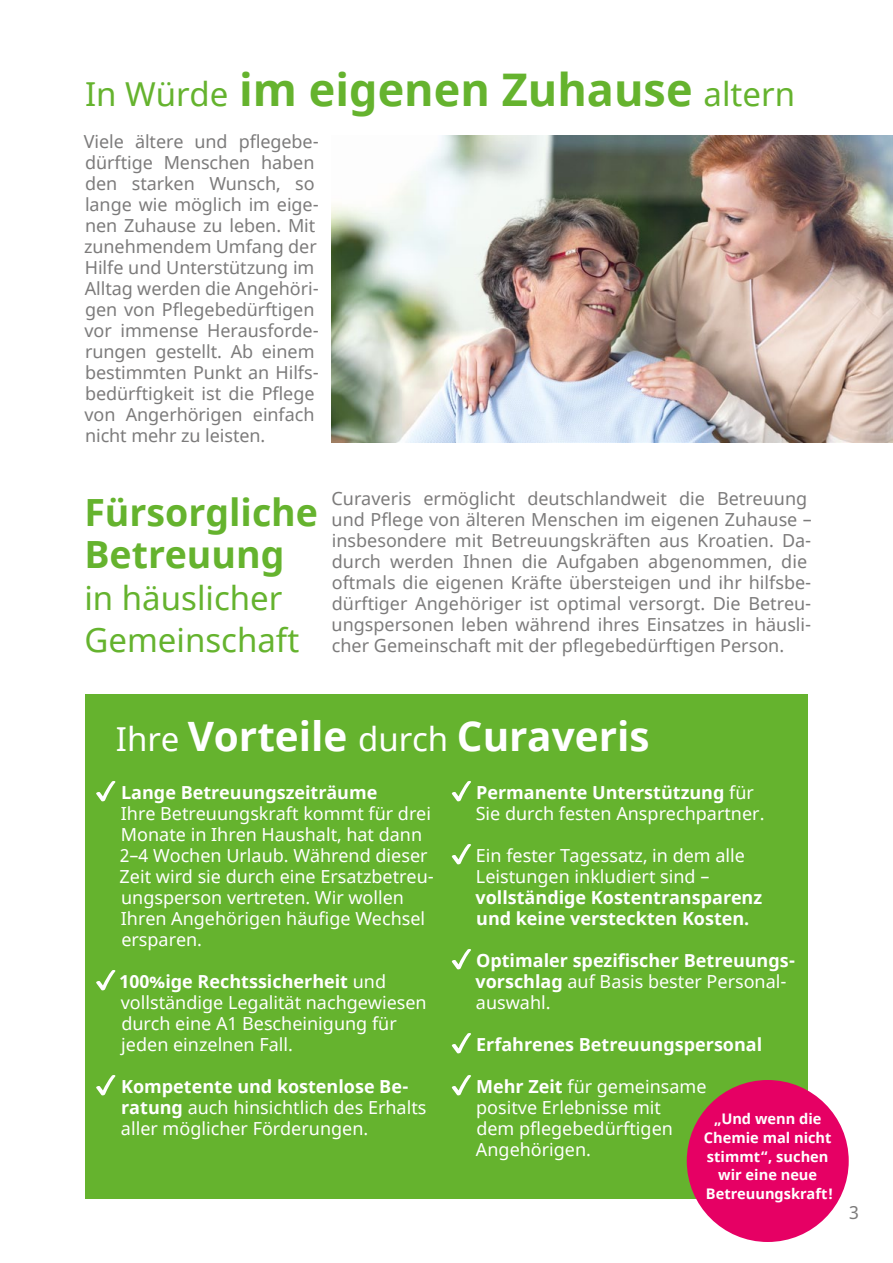
<style>
.page{position:relative;width:893px;height:1263px;background:#fff}
.page>*{position:absolute;margin:0;border:0;box-sizing:border-box;transform-origin:0 0}
.t1{font:700 45px "Noto Sans";color:#65b32e}
.t2{font:700 40.5px "Noto Sans";color:#fff}
.t3{font:700 37.5px/42px "Noto Sans";color:#65b32e}
.t4{font:33px/42px "Noto Sans";color:#65b32e}
.t5{font:18px/21px "Noto Sans";color:#7c7b7b}
.t6{font:18px/21px "Noto Sans";color:#fff}
.t7{font:700 18px/21px "Noto Sans";color:#fff}
.t8{font:700 14.55px/18.6px "Noto Sans";color:#fff;text-align:center}
.s1{font-weight:400;font-size:33px}
.s2{font-weight:700}
.s3{font-weight:400}
</style>
<div class="page">
<div style="left:85px;top:694px;width:723px;height:505px;background:#65b32e"></div>
<svg style="left:96px;top:781px;width:20px;height:21px"></svg>
<svg style="left:96px;top:970px;width:20px;height:21px"></svg>
<svg style="left:96px;top:1075px;width:20px;height:21px"></svg>
<svg style="left:451px;top:781px;width:20px;height:21px"></svg>
<svg style="left:451px;top:844px;width:20px;height:21px"></svg>
<svg style="left:451px;top:949px;width:20px;height:21px"></svg>
<svg style="left:451px;top:1033px;width:20px;height:21px"></svg>
<svg style="left:451px;top:1075px;width:20px;height:21px"></svg>
<img style="left:332px;top:135px;width:561px;height:307px">
<div style="left:687px;top:1080px;width:162px;height:162px;background:#e60064;border-radius:50%"></div>
<h1 class="t1" style="left:85px;top:58px;width:711px"><span class="s1">In Würde</span> im eigenen Zuhause <span class="s1">altern</span></h1>
<p class="t5" style="left:84px;top:132px;width:236px">Viele ältere und pflegebe&shy;dürftige Menschen haben den starken Wunsch, so lange wie möglich im eige&shy;nen Zuhause zu leben. Mit zunehmendem Umfang der<br>Hilfe und Unterstützung im<br>Alltag werden die Angehöri&shy;gen von Pflegebedürftigen vor immense Herausforde&shy;rungen gestellt. Ab einem bestimmten Punkt an Hilfs&shy;bedürftigkeit ist die Pflege von Angerhörigen einfach nicht mehr zu leisten.</p>
<h3 class="t3" style="left:84px;top:492px;width:235px">Fürsorgliche<br>Betreuung</h3>
<h3 class="t4" style="left:84px;top:578px;width:216px">in häuslicher<br>Gemeinschaft</h3>
<p class="t5" style="left:332px;top:489px;width:482px">Curaveris ermöglicht deutschlandweit die Betreuung und Pflege von älteren Menschen im eigenen Zuhause – insbesondere mit Betreuungskräften aus Kroatien. Da&shy;durch werden Ihnen die Aufgaben abgenommen, die oftmals die eigenen Kräfte übersteigen und ihr hilfsbe&shy;dürftiger Angehöriger ist optimal versorgt. Die Betreu&shy;ungspersonen leben während ihres Einsatzes in häusli&shy;cher Gemeinschaft mit der pflegebedürftigen Person.</p>
<h2 class="t2" style="left:116px;top:708px;width:535px"><span class="s1">Ihre</span> Vorteile <span class="s1">durch</span> Curaveris</h2>
<p class="t7" style="left:121px;top:782px;width:258px">Lange Betreuungszeiträume</p>
<p class="t6" style="left:120px;top:804px;width:316px">Ihre Betreuungskraft kommt für drei<br>Monate in Ihren Haushalt, hat dann<br>2–4 Wochen Urlaub. Während dieser<br>Zeit wird sie durch eine Ersatzbetreu&shy;ungsperson vertreten. Wir wollen<br>Ihren Angehörigen häufige Wechsel ersparen.</p>
<p class="t6" style="left:119px;top:972px;width:309px"><span class="s2">100%ige Rechtssicherheit</span> und vollständige Legalität nachgewiesen durch eine A1 Bescheinigung für jeden einzelnen Fall.</p>
<p class="t6" style="left:121px;top:1077px;width:307px"><span class="s2">Kompetente und kostenlose Be&shy;ratung</span> auch hinsichtlich des Erhalts aller möglicher Förderungen.</p>
<p class="t6" style="left:476px;top:783px;width:290px"><span class="s2">Permanente Unterstützung</span> für<br>Sie durch festen Ansprechpartner.</p>
<p class="t6" style="left:476px;top:846px;width:271px">Ein fester Tagessatz, in dem alle<br>Leistungen inkludiert sind –</p>
<p class="t7" style="left:475px;top:888px;width:288px">vollständige Kostentransparenz und keine versteckten Kosten.</p>
<p class="t7" style="left:475px;top:951px;width:321px">Optimaler spezifischer Betreuungs&shy;vorschlag <span class="s3">auf Basis bester Personal&shy;auswahl.</span></p>
<p class="t7" style="left:476px;top:1035px;width:288px">Erfahrenes Betreuungspersonal</p>
<p class="t6" style="left:476px;top:1077px;width:232px"><span class="s2">Mehr Zeit</span> für gemeinsame positve Erlebnisse mit<br>dem pflegebedürftigen<br>Angehörigen.</p>
<p class="t8" style="left:704px;top:1110px;width:131px">„Und wenn die<br>Chemie mal nicht stimmt“, suchen wir eine neue<br>Betreuungskraft!</p>
<p class="t5" style="left:849px;top:1203px;width:11px">3</p>
</div>
